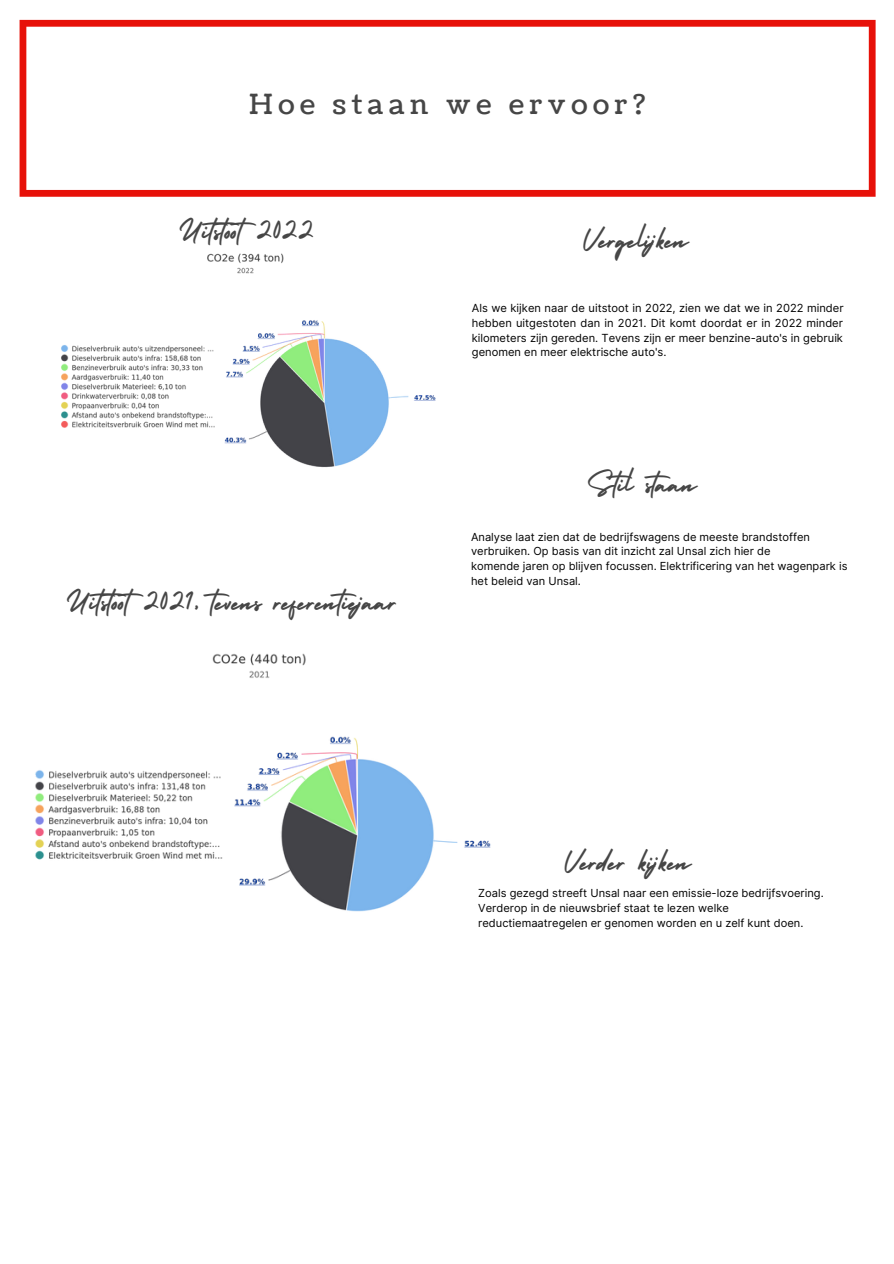
<style>
.page{position:relative;width:894px;height:1264px;background:#fff}
.page>*{position:absolute;margin:0;border:0;box-sizing:border-box;transform-origin:0 0}
.t1{font:33.9px "Holiday";color:#464646}
.t2{font:27.6px "Coustard";letter-spacing:.2em;color:#464646}
.t3{font:11.1px/14.9px "Inter";color:#000}
</style>
<div class="page">
<svg style="left:20px;top:20px;width:855px;height:177px"></svg>
<img style="left:61px;top:253px;width:375px;height:215px">
<img style="left:35px;top:653px;width:456px;height:259px">
<p class="t2" style="left:249px;top:86px;width:397px">Hoe staan we ervoor?</p>
<p class="t1" style="left:179px;top:205px;width:137px">Uitstoot2022</p>
<p class="t1" style="left:66px;top:575px;width:333px">Uitstoot2021, tevens referentiejaar</p>
<p class="t1" style="left:582px;top:213px;width:108px">Vergelijken</p>
<p class="t3" style="left:471px;top:300px;width:373px;text-align:justify">Als we kijken naar de uitstoot in 2022, zien we dat we in 2022 minder hebben uitgestoten dan in 2021. Dit komt doordat er in 2022 minder kilometers zijn gereden. Tevens zijn er meer benzine-auto's in gebruik genomen en meer elektrische auto's.</p>
<p class="t1" style="left:587px;top:457px;width:111px">Stil staan</p>
<p class="t3" style="left:471px;top:529px;width:340px">Analyse laat zien dat de bedrijfswagens de meeste brandstoffen verbruiken. Op basis van dit inzicht zal Unsal zich hier de</p>
<p class="t3" style="left:471px;top:558px;width:378px">komende jaren op blijven focussen. Elektrificering van het wagenpark is het beleid van Unsal.</p>
<p class="t1" style="left:563px;top:835px;width:129px">Verder kijken</p>
<p class="t3" style="left:478px;top:885px;width:347px">Zoals gezegd streeft Unsal naar een emissie-loze bedrijfsvoering.<br>Verderop in de nieuwsbrief staat te lezen welke reductiemaatregelen er genomen worden en u zelf kunt doen.</p>
</div>
